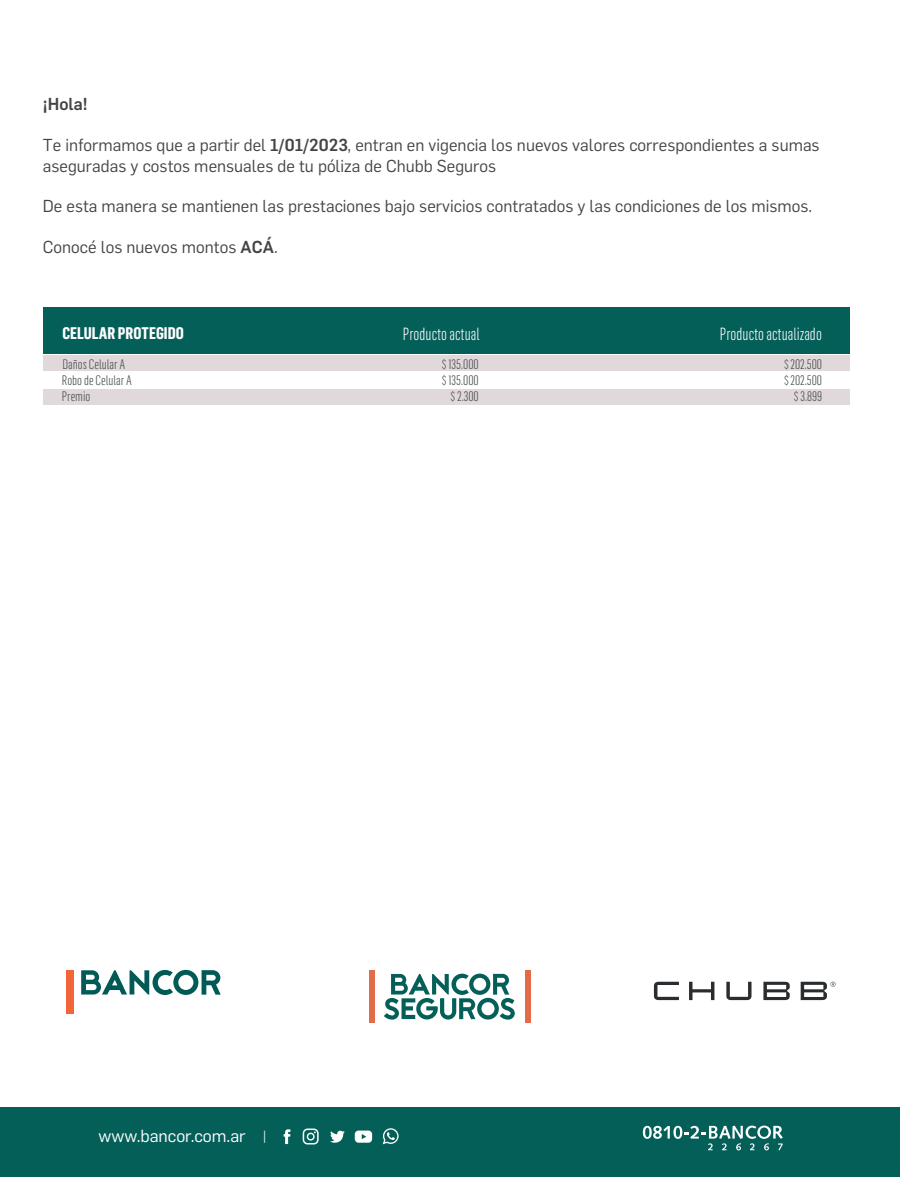
<style>
.page{position:relative;width:900px;height:1177px;background:#fff}
.page>*{position:absolute;margin:0;border:0;box-sizing:border-box;transform-origin:0 0}
.t1{font:300 17.3px "Flama Condensed";color:#fff;scale:.95 1}
.t2{font:17.2px "Flama";color:#fff}
.t3{font:17px/20.4px "Flama";letter-spacing:.005em;color:#424445}
.t4{font:500 17px "Flama";color:#424445}
.t5{font:700 16.5px "Flama Condensed";color:#fff}
.t6{font:300 13.5px/16.2px "Flama Condensed";color:#434b4c;text-align:right}
.s1{font-weight:500}
.s2{font-weight:300;font-size:15.7px}
</style>
<div class="page">
<div style="left:0;top:1107px;width:900px;height:70px;background:#055f59"></div>
<svg style="left:643px;top:1125px;width:140px;height:25px"></svg>
<svg style="left:330px;top:1130px;width:15px;height:13px"></svg>
<svg style="left:284px;top:1129px;width:6px;height:15px"></svg>
<svg style="left:355px;top:1130px;width:17px;height:12px"></svg>
<svg style="left:303px;top:1128px;width:16px;height:16px"></svg>
<svg style="left:383px;top:1128px;width:16px;height:16px"></svg>
<svg style="left:81px;top:969px;width:140px;height:26px"></svg>
<div style="left:66px;top:970px;width:8px;height:43px;background:#f16539"></div>
<svg style="left:384px;top:973px;width:131px;height:46px"></svg>
<div style="left:370px;top:970px;width:5px;height:53px;background:#e26c47"></div>
<div style="left:525px;top:970px;width:5px;height:53px;background:#e26c47"></div>
<svg style="left:654px;top:981px;width:182px;height:19px"></svg>
<div style="left:43px;top:355px;width:807px;height:16px;background:#e1d8db"></div>
<div style="left:43px;top:307px;width:807px;height:47px;background:#055f59"></div>
<div style="left:43px;top:389px;width:807px;height:15px;background:#e1d8db"></div>
<p class="t4" style="left:43px;top:92px;width:46px">¡Hola!</p>
<p class="t3" style="left:43px;top:134px;width:778px">Te informamos que a partir del <span class="s1">1/01/2023</span>, entran en vigencia los nuevos valores correspondientes a sumas aseguradas y costos mensuales de tu póliza de Chubb Seguros</p>
<p class="t3" style="left:43px;top:195px;width:771px">De esta manera se mantienen las prestaciones bajo servicios contratados y las condiciones de los mismos.</p>
<p class="t3" style="left:43px;top:236px;width:236px">Conocé los nuevos montos <span class="s1">ACÁ</span>.</p>
<p class="t5" style="left:62px;top:323px;width:123px">CELULAR PROTEGIDO</p>
<p class="t1" style="left:403px;top:323px;width:82px">Producto actual</p>
<p class="t1" style="left:720px;top:323px;width:109px">Producto actualizado</p>
<p class="t6" style="left:62px;top:372px;width:72px;text-align:left">Robo de Celular A<br>Premio</p>
<p class="t6" style="left:442px;top:355px;width:39px">$ 135.000 $ 135.000 $ 2.300</p>
<p class="t6" style="left:784px;top:355px;width:40px">$ 202.500 $ 202.500 $ 3.899</p>
<p class="t6" style="left:62px;top:355px;width:64px">Daños Celular A</p>
<p class="t2" style="left:99px;top:1123px;width:170px">www.bancor.com.ar <span class="s2">|</span></p>
</div>
